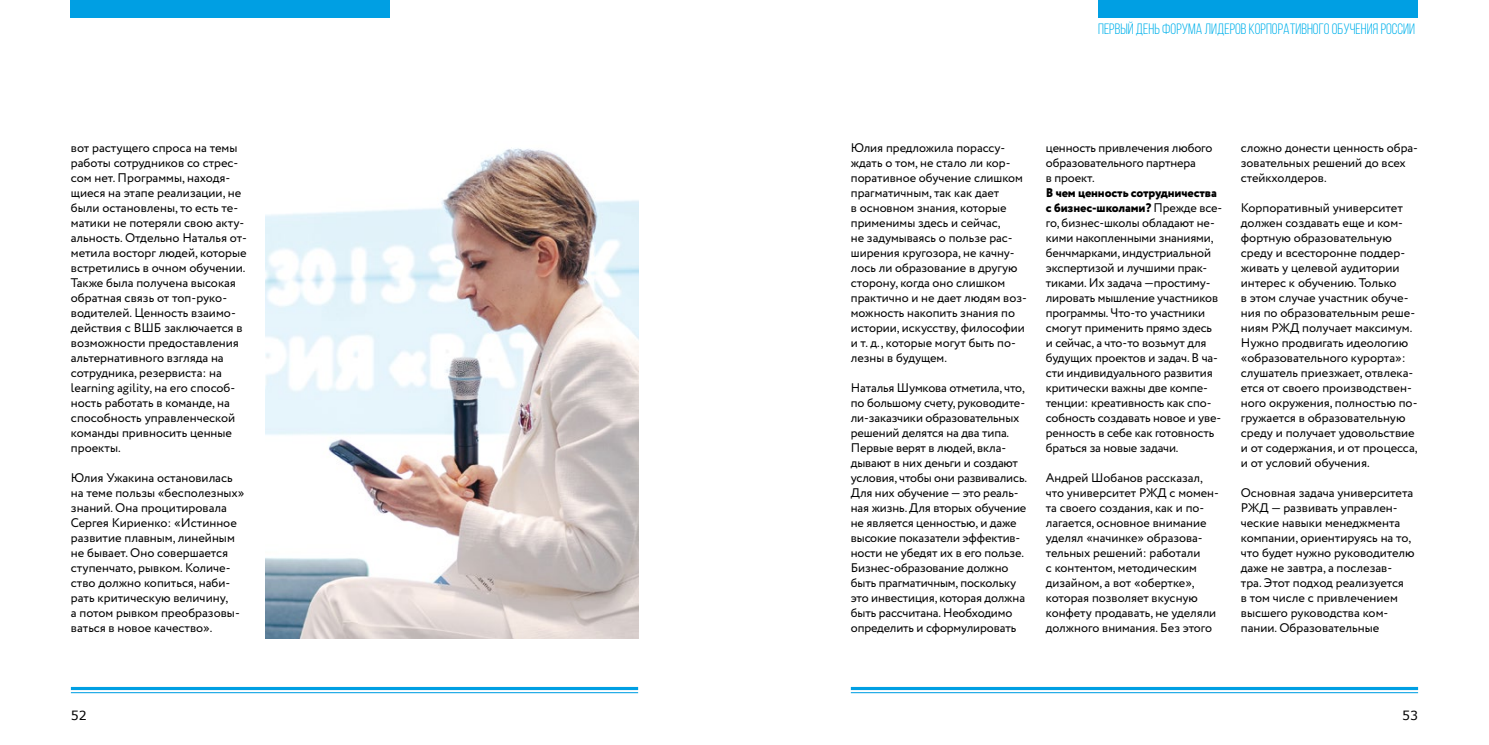
<style>
.page{position:relative;width:1489px;height:745px;background:#fff}
.page>*{position:absolute;margin:0;border:0;box-sizing:border-box;transform-origin:0 0}
.t1{font:15px "Bebas Neue";color:#00b1eb}
.t2{font:12.5px/15px "Circe";color:#000}
.t3{font:12.5px "Verdana";color:#000}
.s1{font-weight:800}
</style>
<div class="page">
<div style="left:71px;top:0;width:319px;height:18px;background:#009fe3"></div>
<div style="left:1098px;top:0;width:318px;height:18px;background:#009fe3"></div>
<hr style="left:71px;top:686px;width:567px;height:3px;background:#009fe3">
<hr style="left:71px;top:691px;width:567px;height:1px;background:#009fe3">
<hr style="left:850px;top:686px;width:567px;height:3px;background:#009fe3">
<hr style="left:850px;top:691px;width:567px;height:1px;background:#009fe3">
<img style="left:266px;top:148px;width:372px;height:490px">
<p class="t2" style="left:71px;top:140px;width:178px">вот растущего спроса на темы работы сотрудников со стрес&shy;сом нет. Программы, находя&shy;щиеся на этапе реализации, не были остановлены, то есть те&shy;матики не потеряли свою акту&shy;альность. Отдельно Наталья от&shy;метила восторг людей, которые встретились в очном обучении.<br>Также была получена высокая обратная связь от топ-руко&shy;водителей. Ценность взаимо&shy;действия с ВШБ заключается в возможности предоставления альтернативного взгляда на сотрудника, резервиста: на learning agility, на его способ&shy;ность работать в команде, на способность управленческой команды привносить ценные проекты.</p>
<p class="t2" style="left:71px;top:470px;width:175px">Юлия Ужакина остановилась на теме пользы «бесполезных» знаний. Она процитировала<br>Сергея Кириенко: «Истинное развитие плавным, линейным не бывает. Оно совершается ступенчато, рывком. Количе&shy;ство должно копиться, наби&shy;рать критическую величину,<br>а потом рывком преобразовы&shy;ваться в новое качество».</p>
<p class="t1" style="left:1098px;top:21px;width:318px">первый ДЕНЬ ФОРУМА ЛИДЕРОВ КОРПОРАТИВНОГО ОБУЧЕНИЯ РОССИИ</p>
<p class="t2" style="left:850px;top:140px;width:177px">Юлия предложила порассу&shy;ждать о том, не стало ли кор&shy;поративное обучение слишком прагматичным, так как дает<br>в основном знания, которые применимы здесь и сейчас,<br>не задумываясь о пользе рас&shy;ширения кругозора, не качну&shy;лось ли образование в другую сторону, когда оно слишком практично и не дает людям воз&shy;можность накопить знания по истории, искусству, философии и т. д., которые могут быть по&shy;лезны в будущем.</p>
<p class="t2" style="left:850px;top:380px;width:178px">Наталья Шумкова отметила, что, по большому счету, руководите&shy;ли-заказчики образовательных решений делятся на два типа.<br>Первые верят в людей, вкла&shy;дывают в них деньги и создают условия, чтобы они развивались.<br>Для них обучение — это реаль&shy;ная жизнь. Для вторых обучение не является ценностью, и даже высокие показатели эффектив&shy;ности не убедят их в его пользе.<br>Бизнес-образование должно быть прагматичным, поскольку это инвестиция, которая должна быть рассчитана. Необходимо определить и сформулировать</p>
<p class="t2" style="left:1045px;top:140px;width:168px">ценность привлечения любого образовательного партнера<br>в проект.</p>
<p class="t2" style="left:1045px;top:185px;width:178px"><span class="s1">В чем ценность сотрудничества с бизнес-школами?</span> Прежде все&shy;го, бизнес-школы обладают не&shy;кими накопленными знаниями, бенчмарками, индустриальной экспертизой и лучшими прак&shy;тиками. Их задача —простиму&shy;лировать мышление участников программы. Что-то участники смогут применить прямо здесь<br>и сейчас, а что-то возьмут для будущих проектов и задач. В ча&shy;сти индивидуального развития критически важны две компе&shy;тенции: креативность как спо&shy;собность создавать новое и уве&shy;ренность в себе как готовность браться за новые задачи.</p>
<p class="t2" style="left:1045px;top:470px;width:175px">Андрей Шобанов рассказал, что университет РЖД с момен&shy;та своего создания, как и по&shy;лагается, основное внимание уделял «начинке» образова&shy;тельных решений: работали<br>с контентом, методическим дизайном, а вот «обертке», которая позволяет вкусную конфету продавать, не уделяли должного внимания. Без этого</p>
<p class="t2" style="left:1240px;top:140px;width:179px">сложно донести ценность обра&shy;зовательных решений до всех стейкхолдеров.</p>
<p class="t2" style="left:1240px;top:200px;width:178px">Корпоративный университет должен создавать еще и ком&shy;фортную образовательную среду и всесторонне поддер&shy;живать у целевой аудитории интерес к обучению. Только<br>в этом случае участник обуче&shy;ния по образовательным реше&shy;ниям РЖД получает максимум.<br>Нужно продвигать идеологию «образовательного курорта»: слушатель приезжает, отвлека&shy;ется от своего производствен&shy;ного окружения, полностью по&shy;гружается в образовательную среду и получает удовольствие и от содержания, и от процесса, и от условий обучения.</p>
<p class="t2" style="left:1240px;top:485px;width:175px">Основная задача университета<br>РЖД — развивать управлен&shy;ческие навыки менеджмента компании, ориентируясь на то, что будет нужно руководителю даже не завтра, а послезав&shy;тра. Этот подход реализуется<br>в том числе с привлечением высшего руководства ком&shy;пании. Образовательные</p>
<p class="t3" style="left:71px;top:706px;width:17px">52</p>
<p class="t3" style="left:1401px;top:706px;width:17px">53</p>
</div>
